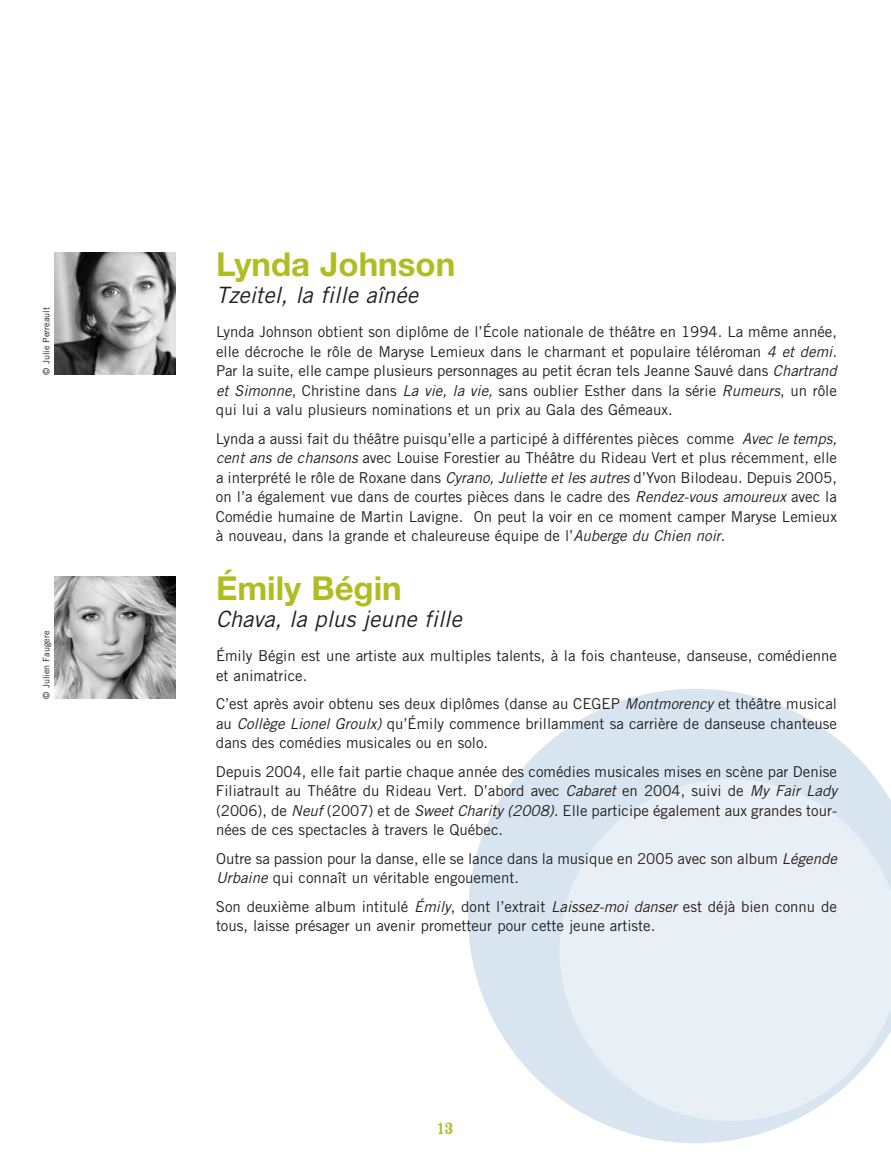
<style>
.page{position:relative;width:891px;height:1175px;background:#fff}
.page>*{position:absolute;margin:0;border:0;box-sizing:border-box;transform-origin:0 0}
.t1{font:700 33px "Helvetica Neue";color:#afbd22}
.t2{font:italic 22.5px "Trade Gothic";color:#231f20}
.t3{font:18px "Rosewood Fill";color:#afbd22}
.t4{font:15px/19.5px "Trade Gothic";color:#231f20}
.t5{font:9px "Trade Gothic";color:#231f20}
.s1{font-style:italic}
</style>
<div class="page">
<svg style="left:468px;top:688px;width:408px;height:455px;fill:#d8e5f0"></svg>
<svg style="left:560px;top:779px;width:331px;height:342px;background:#e7eef4"></svg>
<img style="left:54px;top:252px;width:122px;height:122px">
<img style="left:54px;top:576px;width:122px;height:122px">
<p class="t5" style="left:43px;top:374px;width:69px;rotate:-90deg">© Julie Perreault</p>
<p class="t5" style="left:43px;top:698px;width:69px;rotate:-90deg">© Julien Faugere</p>
<h1 class="t1" style="left:216px;top:252px;width:241px">Lynda Johnson</h1>
<h2 class="t2" style="left:216px;top:286px;width:208px">Tzeitel, la fille aînée</h2>
<p class="t4" style="left:216px;top:323px;width:626px">Lynda Johnson obtient son diplôme de l’École nationale de théâtre en 1994. La même année, elle décroche le rôle de Maryse Lemieux dans le charmant et populaire téléroman <span class="s1">4 et demi.<br></span>Par la suite, elle campe plusieurs personnages au petit écran tels Jeanne Sauvé dans <span class="s1">Chartrand et Simonne</span>, Christine dans <span class="s1">La vie, la vie,</span> sans oublier Esther dans la série <span class="s1">Rumeurs</span>, un rôle qui lui a valu plusieurs nominations et un prix au Gala des Gémeaux.</p>
<p class="t4" style="left:216px;top:430px;width:626px">Lynda a aussi fait du théâtre puisqu’elle a participé à différentes pièces comme <span class="s1">Avec le temps, cent ans de chansons</span> avec Louise Forestier au Théâtre du Rideau Vert et plus récemment, elle a interprété le rôle de Roxane dans <span class="s1">Cyrano, Juliette et les autres</span>d’Yvon Bilodeau. Depuis 2005, on l’a également vue dans de courtes pièces dans le cadre des <span class="s1">Rendez-vous amoureux</span> avec la Comédie humaine de Martin Lavigne. On peut la voir en ce moment camper Maryse Lemieux à nouveau, dans la grande et chaleureuse équipe de l’<span class="s1">Auberge du Chien noir</span>.</p>
<h1 class="t1" style="left:216px;top:576px;width:187px">Émily Bégin</h1>
<h2 class="t2" style="left:216px;top:610px;width:252px">Chava, la plus jeune fille</h2>
<p class="t4" style="left:216px;top:647px;width:623px">Émily Bégin est une artiste aux multiples talents, à la fois chanteuse, danseuse, comédienne et animatrice.</p>
<p class="t4" style="left:216px;top:695px;width:623px;text-align:justify">C’est après avoir obtenu ses deux diplômes (danse au CEGEP <span class="s1">Montmorency</span> et théâtre musical au <span class="s1">Collège Lionel Groulx)</span> qu’Émily commence brillamment sa carrière de danseuse chanteuse dans des comédies musicales ou en solo.</p>
<p class="t4" style="left:216px;top:763px;width:626px">Depuis 2004, elle fait partie chaque année des comédies musicales mises en scène par Denise Filiatrault au Théâtre du Rideau Vert. D’abord avec <span class="s1">Cabaret</span> en 2004, suivi de <span class="s1">My Fair Lady </span>(2006), de <span class="s1">Neuf</span> (2007) et de <span class="s1">Sweet Charity (2008).</span>Elle participe également aux grandes tour&shy;nées de ces spectacles à travers le Québec.</p>
<p class="t4" style="left:216px;top:850px;width:626px">Outre sa passion pour la danse, elle se lance dans la musique en 2005 avec son album <span class="s1">Légende<br>Urbaine</span> qui connaît un véritable engouement.</p>
<p class="t4" style="left:216px;top:898px;width:622px">Son deuxième album intitulé <span class="s1">Émily</span>, dont l’extrait <span class="s1">Laissez-moi danser</span> est déjà bien connu de tous, laisse présager un avenir prometteur pour cette jeune artiste.</p>
<p class="t3" style="left:437px;top:1122px;width:18px">13</p>
</div>
